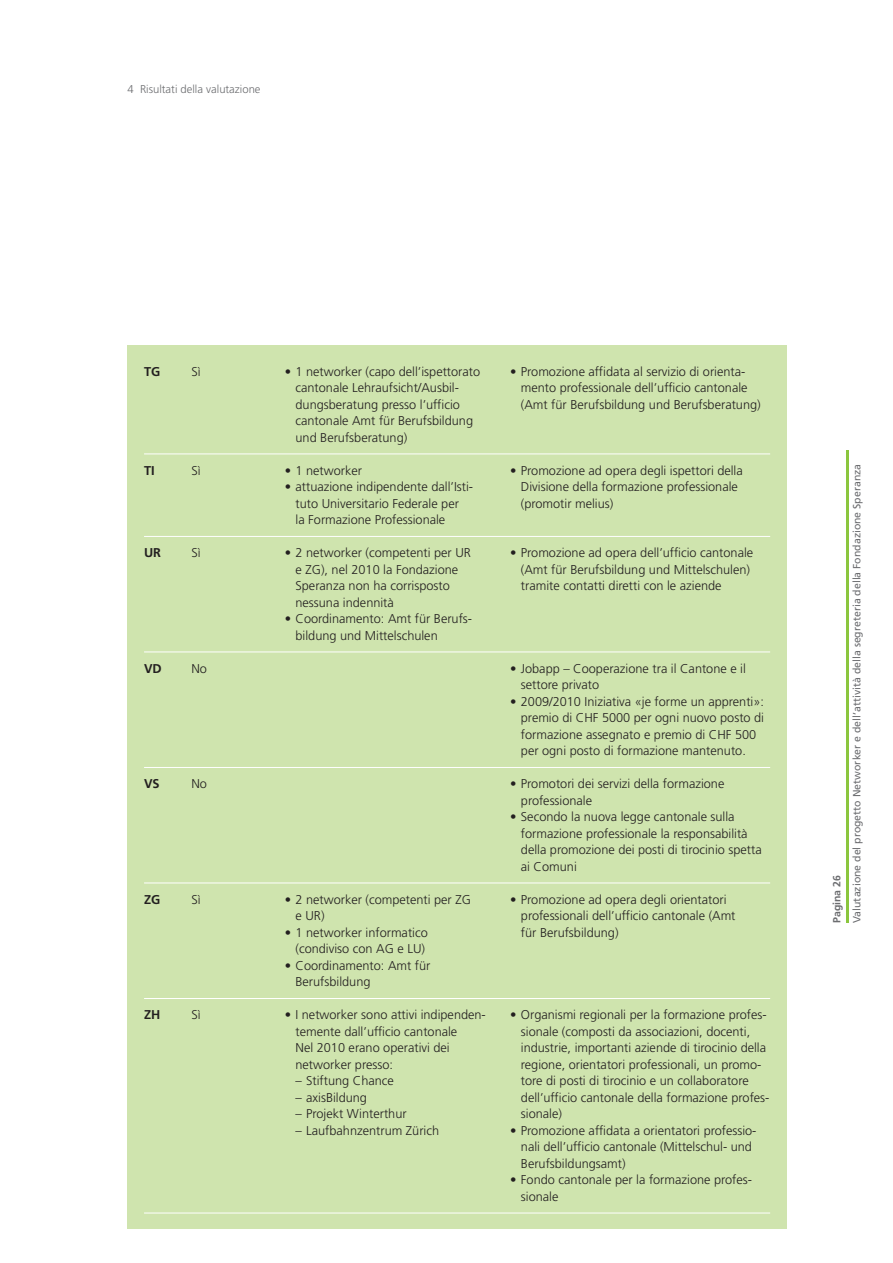
<style>
.page{position:relative;width:893px;height:1263px;background:#fff}
.page>*{position:absolute;margin:0;border:0;box-sizing:border-box;transform-origin:0 0}
.t1{font:300 12.75px/16.5px "Frutiger";color:#231f20}
.t2{font:700 12.75px "Frutiger";color:#231f20}
.t3{font:300 11.25px "Frutiger";color:#6c6d70}
.t4{font:10.5px "Frutiger";color:#6c6d70}
.t5{font:700 10.5px "Frutiger";color:#6c6d70}
</style>
<div class="page">
<hr style="left:846px;top:451px;width:2px;height:472px;background:#8bc63e">
<div style="left:128px;top:345px;width:659px;height:883px;background:#cfe4ae"></div>
<hr style="left:144px;top:453px;width:626px;height:1px;background:#fff">
<hr style="left:144px;top:536px;width:626px;height:1px;background:#fff">
<hr style="left:144px;top:651px;width:626px;height:1px;background:#fff">
<hr style="left:144px;top:767px;width:626px;height:1px;background:#fff">
<hr style="left:144px;top:882px;width:626px;height:1px;background:#fff">
<hr style="left:144px;top:998px;width:626px;height:1px;background:#fff">
<hr style="left:144px;top:1212px;width:626px;height:1px;background:#fff">
<p class="t3" style="left:128px;top:85px;width:134px">4 Risultati della valutazione</p>
<p class="t2" style="left:144px;top:366px;width:18px">TG</p>
<p class="t1" style="left:191px;top:364px;width:11px">Sì</p>
<p class="t2" style="left:144px;top:465px;width:12px">TI</p>
<p class="t2" style="left:144px;top:548px;width:18px">UR</p>
<p class="t1" style="left:191px;top:463px;width:11px">Sì</p>
<p class="t1" style="left:191px;top:545px;width:11px">Sì</p>
<p class="t2" style="left:144px;top:663px;width:19px">VD</p>
<p class="t1" style="left:191px;top:661px;width:17px">No</p>
<p class="t2" style="left:144px;top:779px;width:17px">VS</p>
<p class="t1" style="left:191px;top:776px;width:17px">No</p>
<p class="t2" style="left:144px;top:894px;width:18px">ZG</p>
<p class="t1" style="left:191px;top:892px;width:11px">Sì</p>
<p class="t2" style="left:144px;top:1010px;width:18px">ZH</p>
<p class="t1" style="left:191px;top:1007px;width:11px">Sì</p>
<p class="t1" style="left:296px;top:364px;width:186px;text-indent:-11px">• 1 networker (capo dell’ispettorato cantonale Lehraufsicht/Ausbil&shy;dungsberatung presso l’ufficio cantonale Amt für Berufsbildung und Berufsberatung)</p>
<p class="t1" style="left:285px;top:463px;width:79px">• 1 networker</p>
<p class="t1" style="left:296px;top:479px;width:179px;text-indent:-11px">• attuazione indipendente dall’Isti&shy;tuto Universitario Federale per<br>la Formazione Professionale</p>
<p class="t1" style="left:296px;top:545px;width:177px;text-indent:-11px">• 2 networker (competenti per UR e ZG), nel 2010 la Fondazione<br>Speranza non ha corrisposto nessuna indennità</p>
<p class="t1" style="left:296px;top:611px;width:178px;text-indent:-11px">• Coordinamento: Amt für Berufs&shy;bildung und Mittelschulen</p>
<p class="t1" style="left:296px;top:892px;width:177px;text-indent:-11px">• 2 networker (competenti per ZG e UR)</p>
<p class="t1" style="left:285px;top:925px;width:144px;text-align:right">• 1 networker informatico (condiviso con AG e LU)</p>
<p class="t1" style="left:296px;top:958px;width:136px;text-indent:-11px">• Coordinamento: Amt für<br>Berufsbildung</p>
<p class="t1" style="left:296px;top:1007px;width:192px;text-indent:-11px">• I networker sono attivi indipenden&shy;temente dall’ufficio cantonale<br>Nel 2010 erano operativi dei networker presso:</p>
<p class="t1" style="left:296px;top:1073px;width:100px">– Stiftung Chance</p>
<p class="t1" style="left:296px;top:1090px;width:73px">– axisBildung</p>
<p class="t1" style="left:296px;top:1106px;width:113px">– Projekt Winterthur</p>
<p class="t1" style="left:296px;top:1123px;width:145px">– Laufbahnzentrum Zürich</p>
<p class="t1" style="left:521px;top:364px;width:241px;text-indent:-11px">• Promozione affidata al servizio di orienta&shy;mento professionale dell’ufficio cantonale (Amt für Berufsbildung und Berufsberatung)</p>
<p class="t1" style="left:521px;top:463px;width:223px;text-indent:-11px">• Promozione ad opera degli ispettori della<br>Divisione della formazione professionale (promotir melius)</p>
<p class="t1" style="left:521px;top:545px;width:234px;text-indent:-11px">• Promozione ad opera dell’ufficio cantonale (Amt für Berufsbildung und Mittelschulen) tramite contatti diretti con le aziende</p>
<p class="t1" style="left:521px;top:661px;width:226px;text-indent:-11px">• Jobapp – Cooperazione tra il Cantone e il settore privato</p>
<p class="t1" style="left:521px;top:694px;width:245px;text-indent:-11px">• 2009/2010 Iniziativa «je forme un apprenti»: premio di CHF 5000 per ogni nuovo posto di formazione assegnato e premio di CHF 500 per ogni posto di formazione mantenuto.</p>
<p class="t1" style="left:521px;top:776px;width:205px;text-indent:-11px">• Promotori dei servizi della formazione professionale</p>
<p class="t1" style="left:521px;top:809px;width:242px;text-indent:-11px">• Secondo la nuova legge cantonale sulla formazione professionale la responsabilità della promozione dei posti di tirocinio spetta ai Comuni</p>
<p class="t1" style="left:521px;top:892px;width:216px;text-indent:-11px">• Promozione ad opera degli orientatori professionali dell’ufficio cantonale (Amt für Berufsbildung)</p>
<p class="t1" style="left:521px;top:1007px;width:250px;text-indent:-11px">• Organismi regionali per la formazione profes&shy;sionale (composti da associazioni, docenti, industrie, importanti aziende di tirocinio della regione, orientatori professionali, un promo&shy;tore di posti di tirocinio e un collaboratore dell’ufficio cantonale della formazione profes&shy;sionale)</p>
<p class="t1" style="left:521px;top:1123px;width:237px;text-indent:-11px">• Promozione affidata a orientatori professio&shy;nali dell’ufficio cantonale (Mittelschul- und<br>Berufsbildungsamt)</p>
<p class="t1" style="left:521px;top:1172px;width:233px;text-indent:-11px">• Fondo cantonale per la formazione profes&shy;sionale</p>
<p class="t5" style="left:832px;top:923px;width:49px;rotate:-90deg">Pagina 26</p>
<p class="t4" style="left:853px;top:923px;width:461px;rotate:-90deg">Valutazione del progetto Networker e dell’attività della segreteria della Fondazione Speranza</p>
</div>
